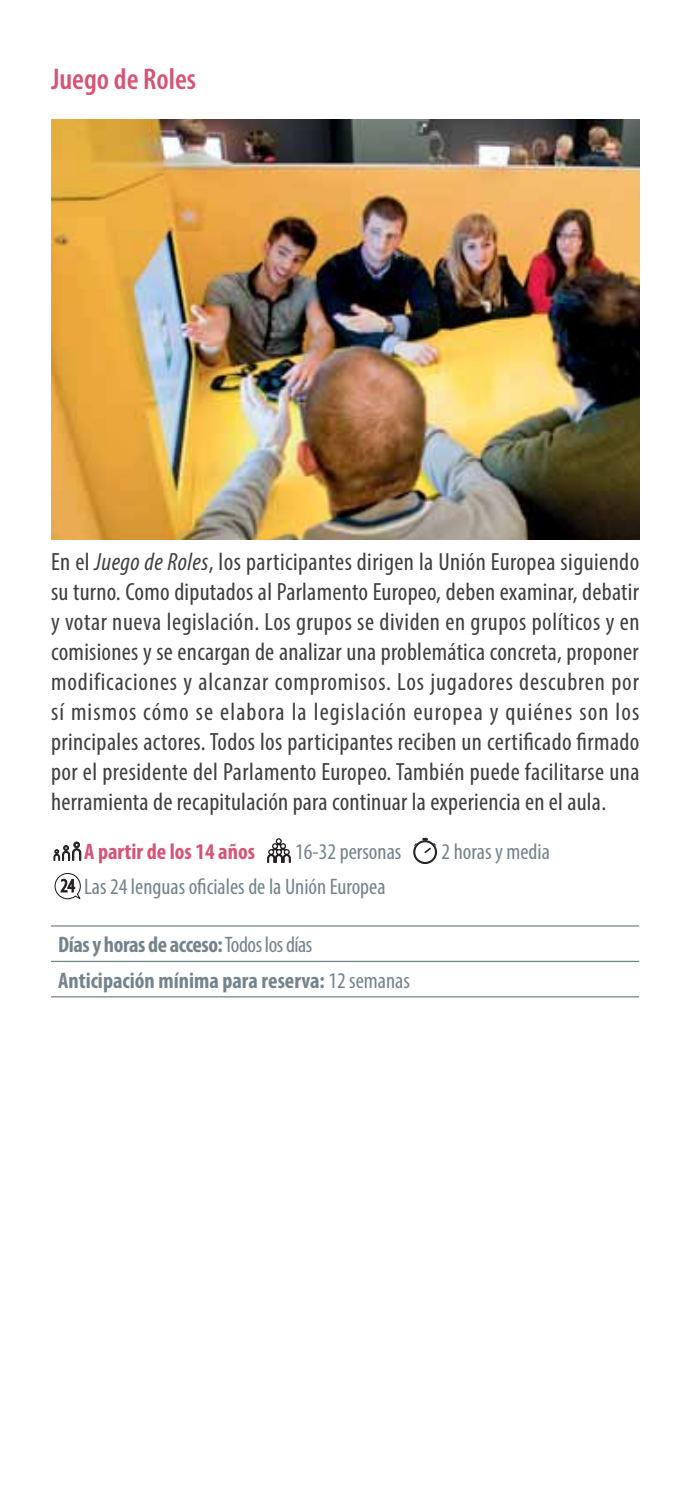
<style>
.page{position:relative;width:685px;height:1488px;background:#fff}
.page>*{position:absolute;margin:0;border:0;box-sizing:border-box;transform-origin:0 0}
.t1{font:600 condensed 30px "Myriad Pro";color:#d65476}
.t2{font:condensed 25px/30px "Myriad Pro";letter-spacing:.01em;color:#404041;text-align:justify}
.t3{font:700 condensed 22.5px/35.5px "Myriad Pro";color:#74848d}
.t4{font:condensed 22.5px "Myriad Pro";color:#74848d}
.t5{font:700 condensed 22.5px "Myriad Pro";color:#d65476}
.s1{font-style:italic}
.s2{font-weight:400}
</style>
<div class="page">
<svg style="left:54px;top:842px;width:27px;height:18px"></svg>
<svg style="left:267px;top:838px;width:23px;height:24px"></svg>
<div style="left:413px;top:840px;width:24px;height:24px;border:1px solid #221f20;border-radius:50%"></div>
<svg style="left:413px;top:838px;width:24px;height:25px"></svg>
<svg style="left:54px;top:873px;width:27px;height:27px"></svg>
<hr style="left:51px;top:925px;width:588px;height:1px;background:#74848d">
<hr style="left:51px;top:960px;width:588px;height:2px;background:#74848d">
<hr style="left:51px;top:996px;width:588px;height:1px;background:#74848d">
<img style="left:51px;top:119px;width:588px;height:420px">
<p class="t1" style="left:51px;top:68px;width:147px">Juego de Roles</p>
<p class="t2" style="left:51px;top:548px;width:590px">En el <span class="s1">Juego de Roles</span>, los participantes dirigen la Unión Europea siguiendo su turno. Como diputados al Parlamento Europeo, deben examinar, debatir y votar nueva legislación. Los grupos se dividen en grupos políticos y en comisiones y se encargan de analizar una problemática concreta, proponer modificaciones y alcanzar compromisos. Los jugadores descubren por sí mismos cómo se elabora la legislación europea y quiénes son los principales actores. Todos los participantes reciben un certificado firmado por el presidente del Parlamento Europeo. También puede facilitarse una herramienta de recapitulación para continuar la experiencia en el aula.</p>
<p class="t5" style="left:84px;top:843px;width:172px">A partir de los 14 años</p>
<p class="t4" style="left:295px;top:843px;width:108px">16-32 personas</p>
<p class="t4" style="left:442px;top:843px;width:110px">2 horas y media</p>
<p class="t4" style="left:84px;top:878px;width:303px">Las 24 lenguas oficiales de la Unión Europea</p>
<p class="t3" style="left:58px;top:929px;width:353px">Días y horas de acceso: <span class="s2">Todos los días<br></span>Anticipación mínima para reserva: <span class="s2">12 semanas</span></p>
</div>
